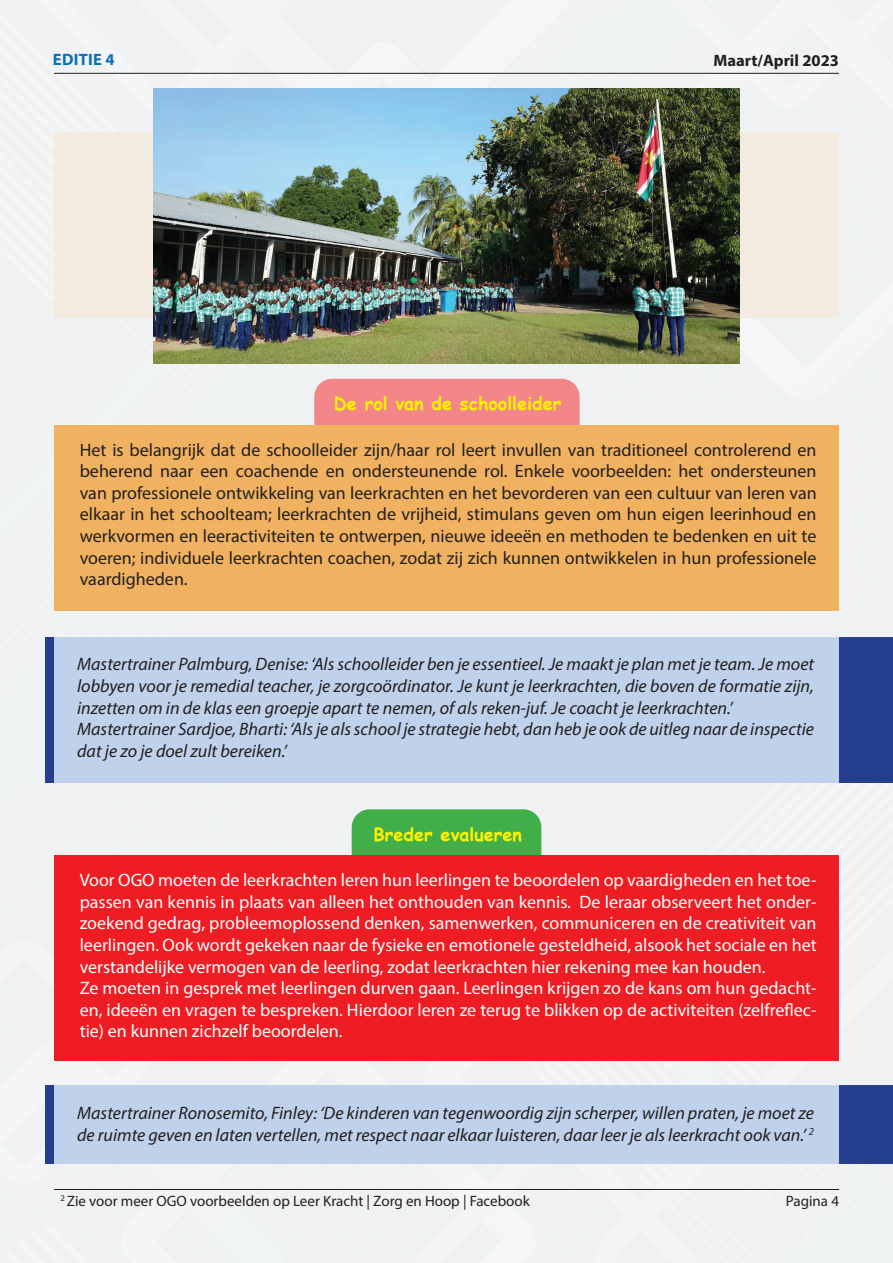
<style>
.page{position:relative;width:893px;height:1263px;background:#eff1f2}
.page>*{position:absolute;margin:0;border:0;box-sizing:border-box;transform-origin:0 0}
.t1{font:18px/21.6px "Myriad Pro";color:#fff}
.t2{font:italic 18px/21.6px "Myriad Pro";color:#231f20}
.t3{font:18px/21.6px "Myriad Pro";color:#231f20;text-align:justify}
.t4{font:700 18px "Comic Sans MS";color:#fff101}
.t5{font:700 16.5px "Myriad Pro";color:#231f20}
.t6{font:700 16.5px "Myriad Pro";letter-spacing:.02em;color:#0a72b0}
.t7{font:15px "Myriad Pro";color:#231f20}
</style>
<div class="page">
<hr style="left:54px;top:73px;width:785px;height:1px;background:#231f20">
<hr style="left:54px;top:1189px;width:785px;height:1px;background:#231f20">
<div style="left:314px;top:379px;width:266px;height:46px;background:#f38689"></div>
<div style="left:54px;top:425px;width:785px;height:185px;background:#f0b160"></div>
<div style="left:45px;top:637px;width:848px;height:146px;background:#253f8e"></div>
<div style="left:54px;top:637px;width:785px;height:146px;background:#bfd1eb"></div>
<div style="left:352px;top:809px;width:189px;height:46px;background:#40ae49"></div>
<div style="left:54px;top:855px;width:785px;height:206px;background:#ee1d23"></div>
<div style="left:45px;top:1086px;width:848px;height:78px;background:#253f8e"></div>
<div style="left:54px;top:1086px;width:785px;height:78px;background:#bfd1eb"></div>
<div style="left:54px;top:132px;width:785px;height:186px;background:#f3eae0"></div>
<img style="left:154px;top:89px;width:586px;height:274px">
<p class="t6" style="left:53px;top:49px;width:63px">EDITIE 4</p>
<p class="t5" style="left:713px;top:50px;width:127px">Maart/April 2023</p>
<p class="t4" style="left:334px;top:390px;width:229px">De rol van de schoolleider</p>
<p class="t3" style="left:80px;top:438px;width:738px">Het is belangrijk dat de schoolleider zijn/haar rol leert invullen van traditioneel controlerend en beherend naar een coachende en ondersteunende rol. Enkele voorbeelden: het ondersteunen van professionele ontwikkeling van leerkrachten en het bevorderen van een cultuur van leren van elkaar in het schoolteam; leerkrachten de vrijheid, stimulans geven om hun eigen leerinhoud en werkvormen en leeractiviteiten te ontwerpen, nieuwe ideeën en methoden te bedenken en uit te voeren; individuele leerkrachten coachen, zodat zij zich kunnen ontwikkelen in hun professionele vaardigheden.</p>
<p class="t2" style="left:77px;top:653px;width:738px">Mastertrainer Palmburg, Denise: ‘Als schoolleider ben je essentieel. Je maakt je plan met je team. Je moet lobbyen voor je remedial teacher, je zorgcoördinator. Je kunt je leerkrachten, die boven de formatie zijn, inzetten om in de klas een groepje apart te nemen, of als reken-juf. Je coacht je leerkrachten.’ Mastertrainer Sardjoe, Bharti: ‘Als je als school je strategie hebt, dan heb je ook de uitleg naar de inspectie dat je zo je doel zult bereiken.’</p>
<p class="t4" style="left:373px;top:821px;width:150px">Breder evalueren</p>
<p class="t1" style="left:80px;top:869px;width:738px">Voor OGO moeten de leerkrachten leren hun leerlingen te beoordelen op vaardigheden en het toe&shy;passen van kennis in plaats van alleen het onthouden van kennis. De leraar observeert het onder&shy;zoekend gedrag, probleemoplossend denken, samenwerken, communiceren en de creativiteit van leerlingen. Ook wordt gekeken naar de fysieke en emotionele gesteldheid, alsook het sociale en het verstandelijke vermogen van de leerling, zodat leerkrachten hier rekening mee kan houden.<br>Ze moeten in gesprek met leerlingen durven gaan. Leerlingen krijgen zo de kans om hun gedacht&shy;en, ideeën en vragen te bespreken. Hierdoor leren ze terug te blikken op de activiteiten (zelfreflec&shy;tie) en kunnen zichzelf beoordelen.</p>
<p class="t2" style="left:77px;top:1102px;width:738px">Mastertrainer Ronosemito, Finley: ‘De kinderen van tegenwoordig zijn scherper, willen praten, je moet ze de ruimte geven en laten vertellen, met respect naar elkaar luisteren, daar leer je als leerkracht ook van.’ <sup>2</sup></p>
<p class="t7" style="left:60px;top:1191px;width:471px"><sup>2</sup> Zie voor meer OGO voorbeelden op Leer Kracht | Zorg en Hoop | Facebook</p>
<p class="t7" style="left:786px;top:1192px;width:55px">Pagina 4</p>
</div>
